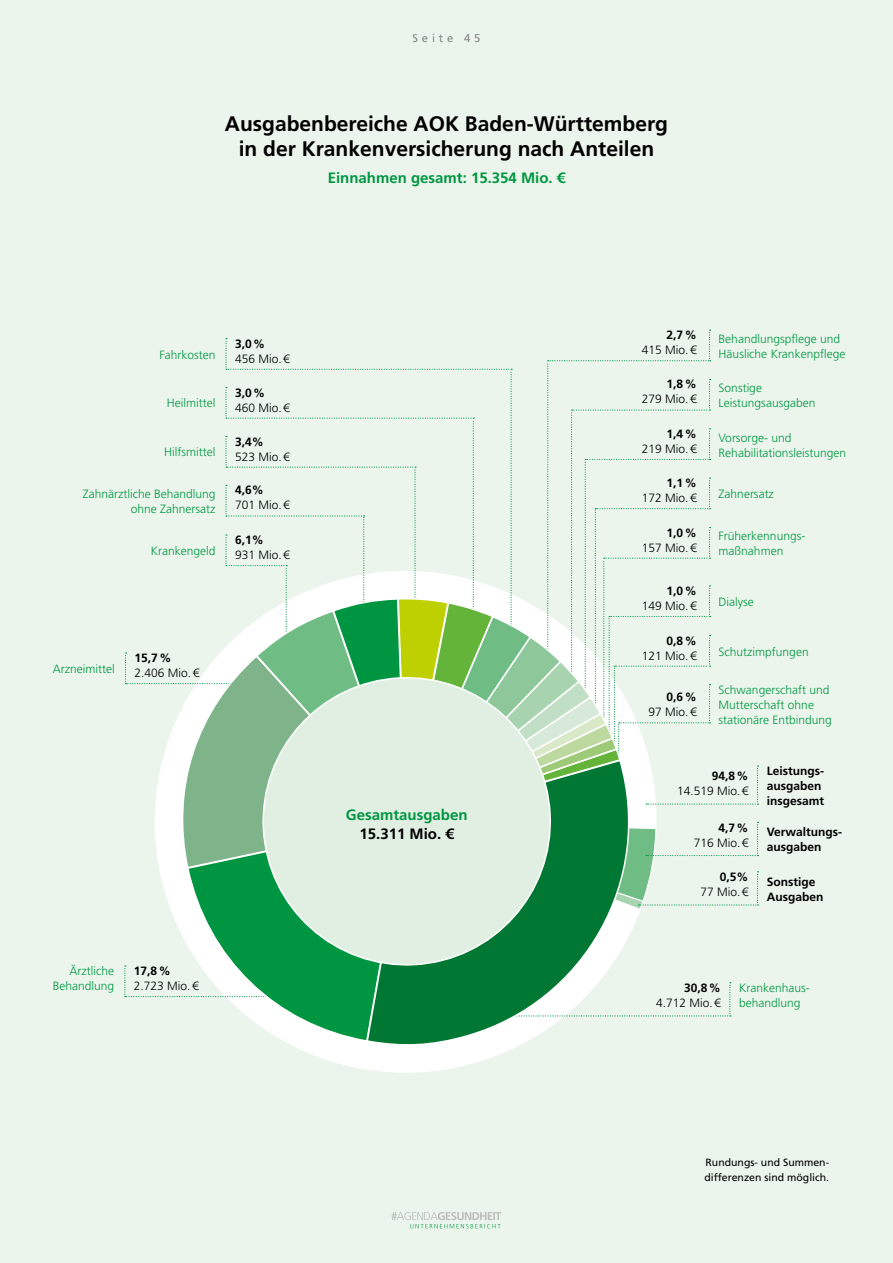
<style>
.page{position:relative;width:893px;height:1263px;background:#ebf5ec}
.page>*{position:absolute;margin:0;border:0;box-sizing:border-box;transform-origin:0 0}
.t1{font:700 21px/25.5px "Frutiger LT";color:#000;text-align:center}
.t2{font:700 15px "Frutiger LT";color:#009641}
.t3{font:700 15px "Frutiger LT";color:#000}
.t4{font:300 12px/15px "Frutiger LT";color:#009641}
.t5{font:300 12px "Frutiger LT";color:#000}
.t6{font:700 12px/15px "Frutiger LT";color:#000}
.t7{font:11.25px "Frutiger LT";letter-spacing:.34em;color:#878787}
.t8{font:10.5px/15px "Frutiger LT";color:#000}
</style>
<div class="page">
<svg style="left:391px;top:1212px;width:110px;height:16px"></svg>
<svg style="left:124px;top:911px;width:535px;height:162px"></svg>
<svg style="left:124px;top:965px;width:62px;height:32px"></svg>
<svg style="left:654px;top:982px;width:77px;height:34px"></svg>
<svg style="left:125px;top:330px;width:633px;height:581px"></svg>
<svg style="left:171px;top:654px;width:236px;height:215px;background:#a6ceb0"></svg>
<svg style="left:186px;top:820px;width:179px;height:223px"></svg>
<svg style="left:365px;top:758px;width:289px;height:290px"></svg>
<svg style="left:259px;top:674px;width:295px;height:295px"></svg>
<p class="t7" style="left:412px;top:32px;width:70px">Seite 45</p>
<h1 class="t1" style="left:225px;top:111px;width:445px">Ausgabenbereiche AOK Baden-Württemberg in der Krankenversicherung nach Anteilen</h1>
<p class="t2" style="left:328px;top:169px;width:239px">Einnahmen gesamt: 15.354 Mio. €</p>
<p class="t4" style="left:159px;top:347px;width:58px">Fahrkosten</p>
<p class="t4" style="left:167px;top:396px;width:50px">Heilmittel</p>
<p class="t4" style="left:164px;top:445px;width:53px">Hilfsmittel</p>
<p class="t6" style="left:235px;top:336px;width:32px">3,0%</p>
<p class="t5" style="left:235px;top:352px;width:56px">456 Mio.€</p>
<p class="t6" style="left:235px;top:385px;width:32px">3,0%</p>
<p class="t5" style="left:235px;top:401px;width:56px">460 Mio.€</p>
<p class="t6" style="left:235px;top:434px;width:30px">3,4%</p>
<p class="t5" style="left:235px;top:450px;width:56px">523 Mio.€</p>
<p class="t4" style="left:83px;top:486px;width:134px;text-align:right">Zahnärztliche Behandlung ohne Zahnersatz</p>
<p class="t6" style="left:235px;top:483px;width:30px">4,6%</p>
<p class="t5" style="left:235px;top:498px;width:56px">701 Mio.€</p>
<p class="t4" style="left:151px;top:543px;width:66px">Krankengeld</p>
<p class="t6" style="left:235px;top:532px;width:30px">6,1%</p>
<p class="t5" style="left:235px;top:548px;width:56px">931 Mio.€</p>
<p class="t4" style="left:53px;top:662px;width:63px">Arzneimittel</p>
<p class="t6" style="left:135px;top:650px;width:38px">15,7%</p>
<p class="t5" style="left:135px;top:666px;width:66px">2.406 Mio.€</p>
<p class="t6" style="left:666px;top:327px;width:32px">2,7%</p>
<p class="t5" style="left:642px;top:343px;width:56px">415 Mio.€</p>
<p class="t6" style="left:666px;top:377px;width:32px">1,8%</p>
<p class="t5" style="left:642px;top:392px;width:56px">279 Mio.€</p>
<p class="t6" style="left:666px;top:426px;width:32px">1,4%</p>
<p class="t5" style="left:642px;top:442px;width:56px">219 Mio.€</p>
<p class="t6" style="left:666px;top:475px;width:32px">1,1%</p>
<p class="t5" style="left:642px;top:491px;width:56px">172 Mio.€</p>
<p class="t6" style="left:666px;top:525px;width:32px">1,0%</p>
<p class="t5" style="left:642px;top:541px;width:56px">157 Mio.€</p>
<p class="t6" style="left:666px;top:583px;width:32px">1,0%</p>
<p class="t5" style="left:642px;top:599px;width:56px">149 Mio.€</p>
<p class="t6" style="left:666px;top:633px;width:32px">0,8%</p>
<p class="t5" style="left:642px;top:649px;width:56px">121 Mio.€</p>
<p class="t6" style="left:666px;top:690px;width:32px">0,6%</p>
<p class="t5" style="left:648px;top:705px;width:50px">97 Mio.€</p>
<p class="t4" style="left:719px;top:332px;width:128px">Behandlungspflege und<br>Häusliche Krankenpflege</p>
<p class="t4" style="left:719px;top:381px;width:98px">Sonstige<br>Leistungsausgaben</p>
<p class="t4" style="left:719px;top:430px;width:129px">Vorsorge- und<br>Rehabilitationsleistungen</p>
<p class="t4" style="left:719px;top:487px;width:57px">Zahnersatz</p>
<p class="t4" style="left:719px;top:528px;width:88px">Früherkennungs&shy;maßnahmen</p>
<p class="t4" style="left:719px;top:594px;width:37px">Dialyse</p>
<p class="t4" style="left:719px;top:644px;width:92px">Schutzimpfungen</p>
<p class="t4" style="left:719px;top:682px;width:115px">Schwangerschaft und<br>Mutterschaft ohne stationäre Entbindung</p>
<p class="t2" style="left:346px;top:805px;width:123px">Gesamtausgaben</p>
<p class="t3" style="left:360px;top:825px;width:96px">15.311 Mio. €</p>
<p class="t6" style="left:712px;top:769px;width:38px">94,8%</p>
<p class="t5" style="left:677px;top:784px;width:73px">14.519 Mio.€</p>
<p class="t6" style="left:767px;top:763px;width:59px">Leistungs&shy;ausgaben insgesamt</p>
<p class="t6" style="left:718px;top:820px;width:32px">4,7%</p>
<p class="t5" style="left:694px;top:836px;width:56px">716 Mio.€</p>
<p class="t6" style="left:767px;top:825px;width:77px">Verwaltungs&shy;ausgaben</p>
<p class="t6" style="left:720px;top:870px;width:30px">0,5%</p>
<p class="t5" style="left:700px;top:885px;width:50px">77 Mio.€</p>
<p class="t6" style="left:767px;top:874px;width:58px">Sonstige<br>Ausgaben</p>
<p class="t4" style="left:53px;top:963px;width:63px;text-align:right">Ärztliche<br>Behandlung</p>
<p class="t6" style="left:134px;top:963px;width:38px">17,8%</p>
<p class="t5" style="left:134px;top:979px;width:66px">2.723 Mio.€</p>
<p class="t4" style="left:739px;top:981px;width:72px">Krankenhaus&shy;behandlung</p>
<p class="t6" style="left:684px;top:980px;width:38px">30,8%</p>
<p class="t5" style="left:656px;top:996px;width:66px">4.712 Mio.€</p>
<p class="t8" style="left:704px;top:1155px;width:126px">Rundungs- und Summen&shy;differenzen sind möglich.</p>
</div>
